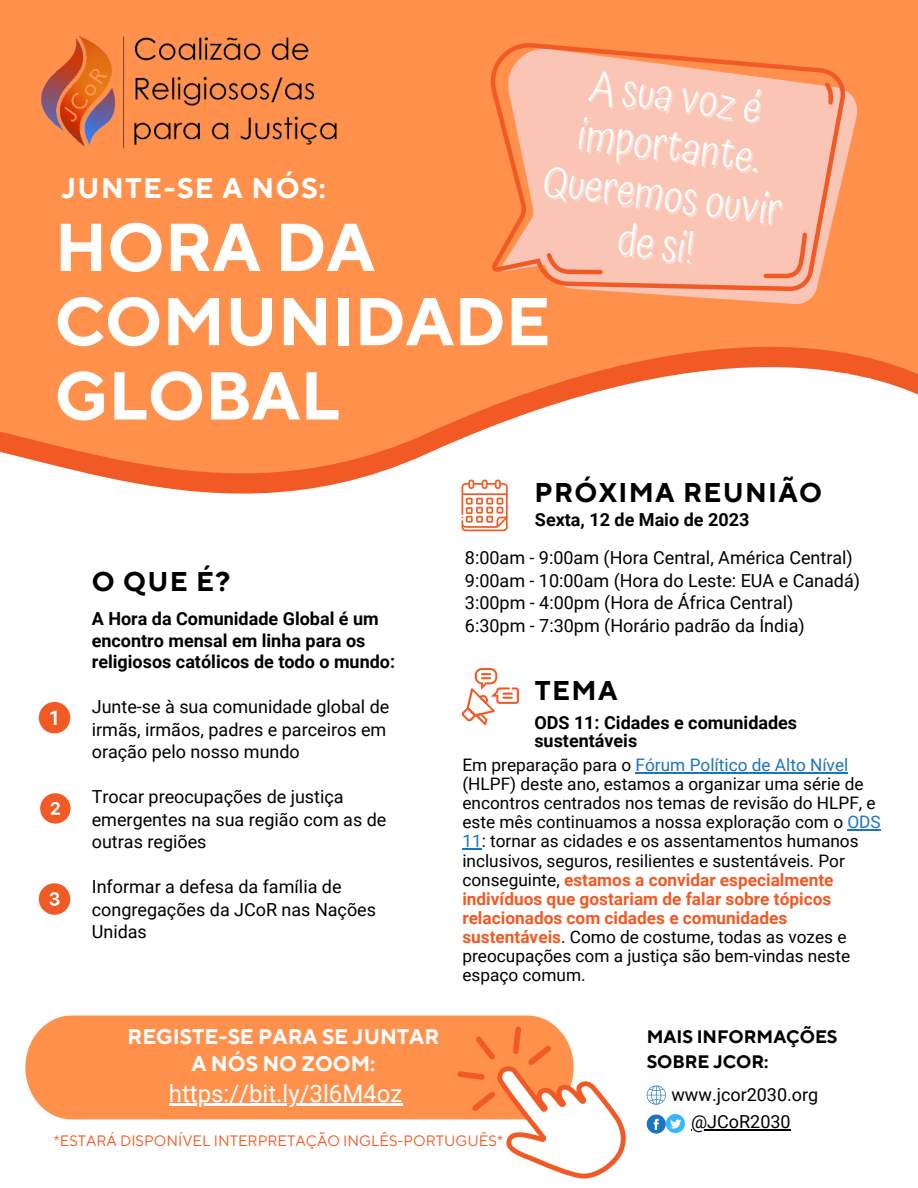
<style>
.page{position:relative;width:918px;height:1188px;background:#fff}
.page>*{position:absolute;margin:0;border:0;box-sizing:border-box;transform-origin:0 0}
.t1{font:700 67.5px/74.2px "TT Norms Pro";color:#fff}
.t2{font:300 43.5px/49.5px "Atma";color:#fff}
.t3{font:700 28.2px "TT Norms Pro";letter-spacing:.05em;color:#fff}
.t4{font:700 27px "TT Norms Pro";letter-spacing:.05em;color:#000}
.t5{font:24px "Roboto";color:#fff}
.t6{font:700 21px "TT Norms Pro";color:#fff}
.t7{font:18px/22.5px "Roboto";color:#000}
.t8{font:700 18px/21.3px "Roboto";color:#000}
.t9{font:700 18px/24.8px "TT Norms Pro";color:#000}
.t10{font:17.25px/19.2px "Roboto";color:#000}
.t11{font:15px "TT Norms Pro";color:#f15a24}
.s1{color:rgb(255 255 255/.4)}
.s2{color:#1b75bc}
.s3{font-weight:700;color:#f15a24}
</style>
<div class="page">
<svg style="left:0;top:0;width:918px;height:532px;fill:#ff914d"></svg>
<svg style="left:501px;top:48px;width:356px;height:256px;background:#fd9e67"></svg>
<svg style="left:491px;top:43px;width:354px;height:248px;background:#fbb59a"></svg>
<svg style="left:462px;top:480px;width:46px;height:51px"></svg>
<svg style="left:39px;top:702px;width:31px;height:31px"></svg>
<svg style="left:40px;top:793px;width:31px;height:31px"></svg>
<svg style="left:39px;top:883px;width:31px;height:32px"></svg>
<svg style="left:462px;top:668px;width:57px;height:57px"></svg>
<div style="left:25px;top:1016px;width:531px;height:103px;background:#ff914d"></div>
<svg style="left:457px;top:1027px;width:169px;height:152px"></svg>
<svg style="left:647px;top:1086px;width:19px;height:19px"></svg>
<svg style="left:647px;top:1114px;width:38px;height:20px"></svg>
<img style="left:39px;top:31px;width:302px;height:121px">
<hr style="left:691px;top:1129px;width:100px;height:2px;background:#000">
<hr style="left:169px;top:1104px;width:233px;height:2px;background:#fff">
<hr style="left:636px;top:772px;width:212px;height:1px;background:#1b75bc">
<hr style="left:847px;top:829px;width:34px;height:2px;background:#1b75bc">
<svg style="left:462px;top:849px;width:20px;height:1px"></svg>
<p class="t2" style="left:587px;top:60px;width:185px;rotate:7deg">A sua voz é importante.</p>
<p class="t2" style="left:546px;top:154px;width:242px;line-height:51.4px;text-align:center;rotate:7deg">Queremos ouvir <span class="s1">de si!</span></p>
<p class="t3" style="left:61px;top:171px;width:266px">JUNTE-SE A NÓS:</p>
<p class="t1" style="left:55px;top:213px;width:497px">HORA DA<br>COMUNIDADE<br>GLOBAL</p>
<p class="t4" style="left:534px;top:477px;width:289px">PRÓXIMA REUNIÃO</p>
<p class="t4" style="left:92px;top:566px;width:140px">O QUE É?</p>
<p class="t8" style="left:92px;top:608px;width:305px">A Hora da Comunidade Global é um encontro mensal em linha para os religiosos católicos de todo o mundo:</p>
<p class="t7" style="left:92px;top:696px;width:299px">Junte-se à sua comunidade global de irmãs, irmãos, padres e parceiros em oração pelo nosso mundo</p>
<p class="t7" style="left:92px;top:786px;width:296px">Trocar preocupações de justiça emergentes na sua região com as de outras regiões</p>
<p class="t7" style="left:92px;top:876px;width:286px">Informar a defesa da família de congregações da JCoR nas Nações<br>Unidas</p>
<p class="t8" style="left:535px;top:510px;width:216px">Sexta, 12 de Maio de 2023</p>
<p class="t7" style="left:465px;top:547px;width:389px">8:00am - 9:00am (Hora Central, América Central)</p>
<p class="t7" style="left:465px;top:569px;width:397px">9:00am - 10:00am (Hora do Leste: EUA e Canadá)</p>
<p class="t7" style="left:465px;top:592px;width:330px">3:00pm - 4:00pm (Hora de África Central)</p>
<p class="t7" style="left:465px;top:614px;width:341px">6:30pm - 7:30pm (Horário padrão da Índia)</p>
<p class="t4" style="left:535px;top:674px;width:84px">TEMA</p>
<p class="t8" style="left:534px;top:714px;width:264px;line-height:18px">ODS 11: Cidades e comunidades sustentáveis</p>
<p class="t10" style="left:462px;top:755px;width:420px">Em preparação para o <span class="s2">Fórum Político de Alto Nível </span>(HLPF) deste ano, estamos a organizar uma série de encontros centrados nos temas de revisão do HLPF, e este mês continuamos a nossa exploração com o <span class="s2">ODS 11</span>: tornar as cidades e os assentamentos humanos inclusivos, seguros, resilientes e sustentáveis. Por conseguinte, <span class="s3">estamos a convidar especialmente indivíduos que gostariam de falar sobre tópicos relacionados com cidades e comunidades sustentáveis</span>. Como de costume, todas as vozes e preocupações com a justiça são bem-vindas neste espaço comum.</p>
<p class="t6" style="left:128px;top:1024px;width:313px">REGISTE-SE PARA SE JUNTAR</p>
<p class="t6" style="left:191px;top:1051px;width:185px">A NÓS NO ZOOM:</p>
<p class="t5" style="left:169px;top:1079px;width:235px">https://bit.ly/3l6M4oz</p>
<p class="t11" style="left:54px;top:1131px;width:450px">*ESTARÁ DISPONÍVEL INTERPRETAÇÃO INGLÊS-PORTUGUÊS*</p>
<p class="t9" style="left:647px;top:1025px;width:192px">MAIS INFORMAÇÕES<br>SOBRE JCOR:</p>
<p class="t7" style="left:671px;top:1084px;width:148px">www.jcor2030.org</p>
<p class="t7" style="left:691px;top:1111px;width:101px">@JCoR2030</p>
</div>
